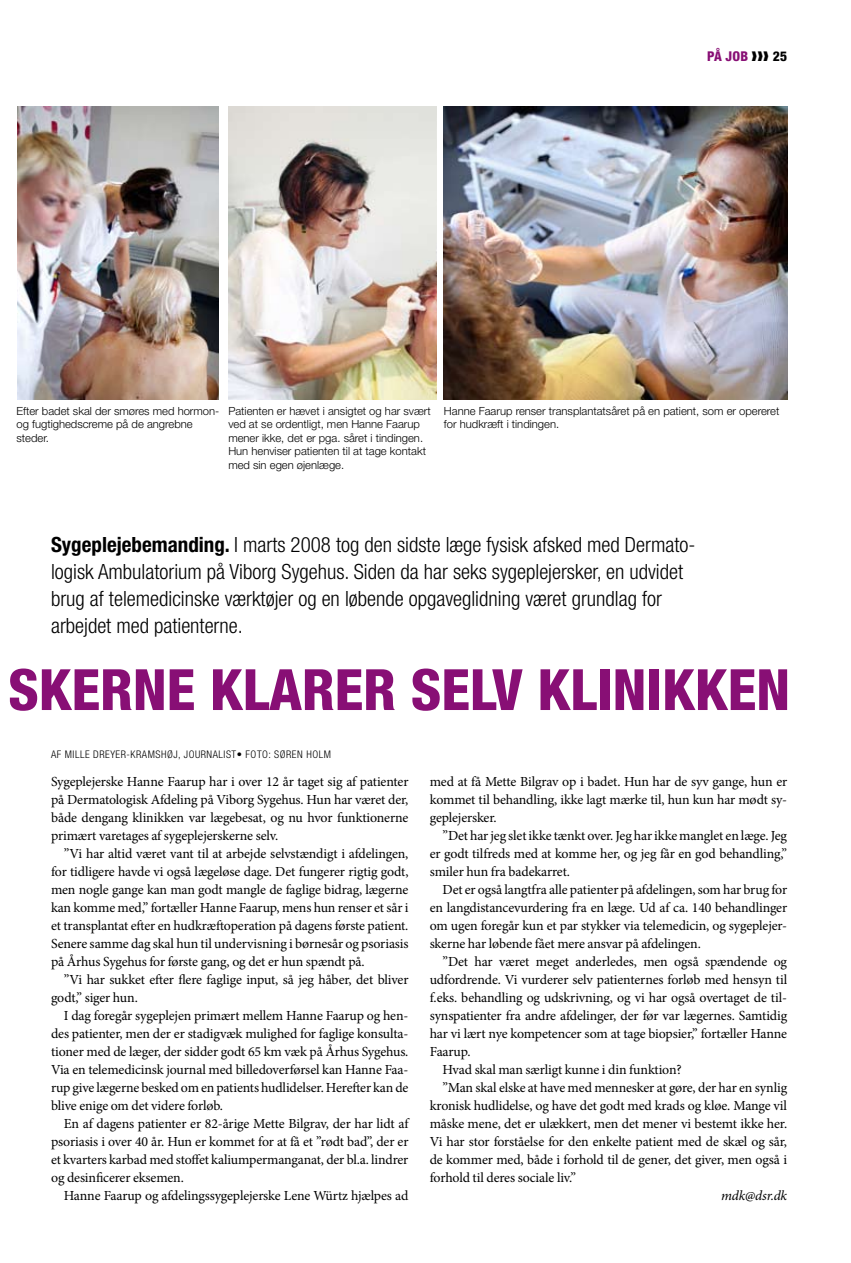
<style>
.page{position:relative;width:851px;height:1263px;background:#fff}
.page>*{position:absolute;margin:0;border:0;box-sizing:border-box;transform-origin:0 0}
.t1{font:800 condensed 57px "Helvetica Neue LT Std";color:#880f75}
.t2{font:300 condensed 21px/27px "Helvetica Neue LT Std";color:#000}
.t3{font:13.8px/18px "Minion Pro";letter-spacing:-.01em;color:#000;text-align:justify}
.t4{font:italic 13.8px "Minion Pro";letter-spacing:-.015em;color:#000}
.t5{font:800 condensed 13.5px "Helvetica Neue LT Std";letter-spacing:.01em;color:#880f75}
.t6{font:300 11.25px/13.5px "Helvetica Neue LT Std";color:#000}
.t7{font:300 condensed 10.5px "Helvetica Neue LT Std";letter-spacing:.05em;color:#000}
.s1{color:#000}
.s2{font-weight:700}
</style>
<div class="page">
<img style="left:444px;top:106px;width:343px;height:294px">
<img style="left:17px;top:106px;width:201px;height:294px">
<img style="left:228px;top:106px;width:208px;height:294px">
<p class="t5" style="left:707px;top:48px;width:82px">PÅ JOB <span class="s1">❱❱❱ 25</span></p>
<p class="t6" style="left:16px;top:404px;width:204px">Efter badet skal der smøres med hormon&shy;og fugtighedscreme på de angrebne steder.</p>
<p class="t6" style="left:228px;top:404px;width:204px">Patienten er hævet i ansigtet og har svært ved at se ordentligt, men Hanne Faarup mener ikke, det er pga. såret i tindingen.<br>Hun henviser patienten til at tage kontakt med sin egen øjenlæge.</p>
<p class="t6" style="left:444px;top:404px;width:337px">Hanne Faarup renser transplantatsåret på en patient, som er opereret for hudkræft i tindingen.</p>
<p class="t2" style="left:51px;top:530px;width:645px"><span class="s2">Sygeplejebemanding.</span> I marts 2008 tog den sidste læge fysisk afsked med Dermato&shy;logisk Ambulatorium på Viborg Sygehus. Siden da har seks sygeplejersker, en udvidet brug af telemedicinske værktøjer og en løbende opgaveglidning været grundlag for arbejdet med patienterne.</p>
<h1 class="t1" style="left:8px;top:654px;width:783px">SKERNE KLARER SELV KLINIKKEN</h1>
<p class="t7" style="left:51px;top:748px;width:280px">Af Mille Dreyer-Kramshøj, journalist• Foto: Søren Holm</p>
<p class="t3" style="left:51px;top:772px;width:359px">Sygeplejerske Hanne Faarup har i over 12 år taget sig af patienter på Dermatologisk Afdeling på Viborg Sygehus. Hun har været der, både dengang klinikken var lægebesat, og nu hvor funktionerne primært varetages af sygeplejerskerne selv.</p>
<p class="t3" style="left:51px;top:844px;width:359px;text-indent:13px">”Vi har altid været vant til at arbejde selvstændigt i afdelingen, for tidligere havde vi også lægeløse dage. Det fungerer rigtig godt, men nogle gange kan man godt mangle de faglige bidrag, lægerne kan komme med,” fortæller Hanne Faarup, mens hun renser et sår i et transplantat efter en hudkræftoperation på dagens første patient.<br>Senere samme dag skal hun til undervisning i børnesår og psoriasis på Århus Sygehus for første gang, og det er hun spændt på.</p>
<p class="t3" style="left:51px;top:970px;width:359px;text-indent:13px">”Vi har sukket efter flere faglige input, så jeg håber, det bliver godt,” siger hun.</p>
<p class="t3" style="left:51px;top:1006px;width:359px;text-indent:13px">I dag foregår sygeplejen primært mellem Hanne Faarup og hen&shy;des patienter, men der er stadigvæk mulighed for faglige konsulta&shy;tioner med de læger, der sidder godt 65 km væk på Århus Sygehus.<br>Via en telemedicinsk journal med billedoverførsel kan Hanne Faa&shy;rup give lægerne besked om en patients hudlidelser. Herefter kan de blive enige om det videre forløb.</p>
<p class="t3" style="left:51px;top:1114px;width:359px;text-indent:13px">En af dagens patienter er 82-årige Mette Bilgrav, der har lidt af psoriasis i over 40 år. Hun er kommet for at få et ”rødt bad”, der er et kvarters karbad med stoffet kaliumpermanganat, der bl.a. lindrer og desinficerer eksemen.</p>
<p class="t3" style="left:64px;top:1186px;width:346px">Hanne Faarup og afdelingssygeplejerske Lene Würtz hjælpes ad</p>
<p class="t3" style="left:429px;top:772px;width:359px">med at få Mette Bilgrav op i badet. Hun har de syv gange, hun er kommet til behandling, ikke lagt mærke til, hun kun har mødt sy&shy;geplejersker.</p>
<p class="t3" style="left:429px;top:826px;width:359px;text-indent:13px">”Det har jeg slet ikke tænkt over. Jeg har ikke manglet en læge. Jeg er godt tilfreds med at komme her, og jeg får en god behandling,” smiler hun fra badekarret.</p>
<p class="t3" style="left:429px;top:880px;width:359px;text-indent:13px">Det er også langtfra alle patienter på afdelingen, som har brug for en langdistancevurdering fra en læge. Ud af ca. 140 behandlinger om ugen foregår kun et par stykker via telemedicin, og sygeplejer&shy;skerne har løbende fået mere ansvar på afdelingen.</p>
<p class="t3" style="left:442px;top:952px;width:346px">”Det har været meget anderledes, men også spændende og</p>
<p class="t3" style="left:429px;top:970px;width:359px">udfordrende. Vi vurderer selv patienternes forløb med hensyn til</p>
<p class="t3" style="left:429px;top:988px;width:359px">f.eks. behandling og udskrivning, og vi har også overtaget de til-</p>
<p class="t3" style="left:429px;top:1006px;width:359px">synspatienter fra andre afdelinger, der før var lægernes. Samtidig</p>
<p class="t3" style="left:429px;top:1024px;width:359px">har vi lært nye kompetencer som at tage biopsier,” fortæller Hanne</p>
<p class="t3" style="left:429px;top:1042px;width:42px">Faarup.</p>
<p class="t3" style="left:442px;top:1060px;width:241px">Hvad skal man særligt kunne i din funktion?</p>
<p class="t3" style="left:442px;top:1078px;width:346px">”Man skal elske at have med mennesker at gøre, der har en synlig</p>
<p class="t3" style="left:429px;top:1096px;width:359px">kronisk hudlidelse, og have det godt med krads og kløe. Mange vil</p>
<p class="t3" style="left:429px;top:1114px;width:359px">måske mene, det er ulækkert, men det mener vi bestemt ikke her.</p>
<p class="t3" style="left:429px;top:1132px;width:359px">Vi har stor forståelse for den enkelte patient med de skæl og sår,</p>
<p class="t3" style="left:429px;top:1150px;width:359px">de kommer med, både i forhold til de gener, det giver, men også i</p>
<p class="t3" style="left:429px;top:1168px;width:148px">forhold til deres sociale liv.”</p>
<p class="t4" style="left:721px;top:1186px;width:67px">mdk@dsr.dk</p>
</div>
